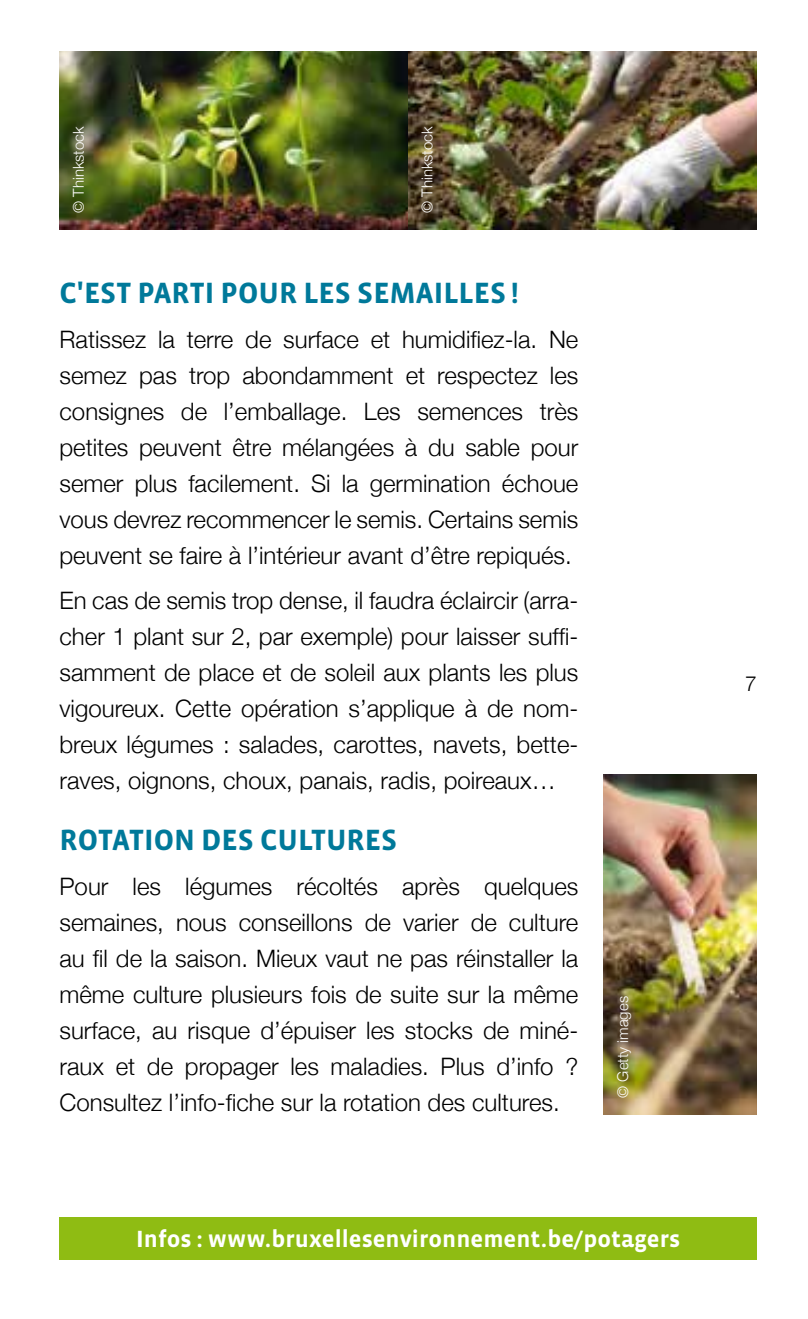
<style>
.page{position:relative;width:808px;height:1319px;background:#fff}
.page>*{position:absolute;margin:0;border:0;box-sizing:border-box;transform-origin:0 0}
.t1{font:700 30px "Vista Sans";color:#00799a}
.t2{font:300 24px/36px "Helvetica Neue";color:#000;text-align:justify}
.t3{font:700 24px "Vista Sans";color:#fff}
.t4{font:300 21px "Helvetica Neue";color:#000}
.t5{font:300 15px "Helvetica Neue";color:#fff}
</style>
<div class="page">
<img style="left:604px;top:774px;width:153px;height:340px">
<img style="left:60px;top:51px;width:697px;height:179px">
<div style="left:60px;top:1216px;width:697px;height:43px;background:#8fbc13"></div>
<p class="t5" style="left:69px;top:213px;width:88px;rotate:-90deg">© Thinkstock</p>
<p class="t5" style="left:418px;top:213px;width:88px;rotate:-90deg">© Thinkstock</p>
<p class="t1" style="left:60px;top:278px;width:461px">c'est parti pou r les semailles !</p>
<p class="t2" style="left:60px;top:321px;width:520px">Ratissez la terre de surface et humidifiez-la. Ne semez pas trop abondamment et respectez les consignes de l’emballage. Les semences très petites peuvent être mélangées à du sable pour semer plus facilement. Si la germination échoue vous devrez recommencer le semis. Certains semis peuvent se faire à l’intérieur avant d’être repiqués.</p>
<p class="t2" style="left:60px;top:581px;width:520px">En cas de semis trop dense, il faudra éclaircir (arra&shy;cher 1 plant sur 2, par exemple) pour laisser suffi&shy;samment de place et de soleil aux plants les plus vigoureux. Cette opération s’applique à de nom&shy;breux légumes : salades, carottes, navets, bette&shy;raves, oignons, choux, panais, radis, poireaux…</p>
<p class="t1" style="left:60px;top:824px;width:339px">rotation des cu ltu res</p>
<p class="t2" style="left:60px;top:867px;width:520px">Pour les légumes récoltés après quelques semaines, nous conseillons de varier de culture au fil de la saison. Mieux vaut ne pas réinstaller la même culture plusieurs fois de suite sur la même surface, au risque d’épuiser les stocks de miné&shy;raux et de propager les maladies. Plus d’info ?<br>Consultez l’info-fiche sur la rotation des cultures.</p>
<p class="t5" style="left:614px;top:1097px;width:103px;rotate:-90deg">© Getty images</p>
<p class="t3" style="left:136px;top:1226px;width:545px">I nfos : www.bruxellesenvironnement.be/potagers</p>
<p class="t4" style="left:745px;top:670px;width:13px">7</p>
</div>
